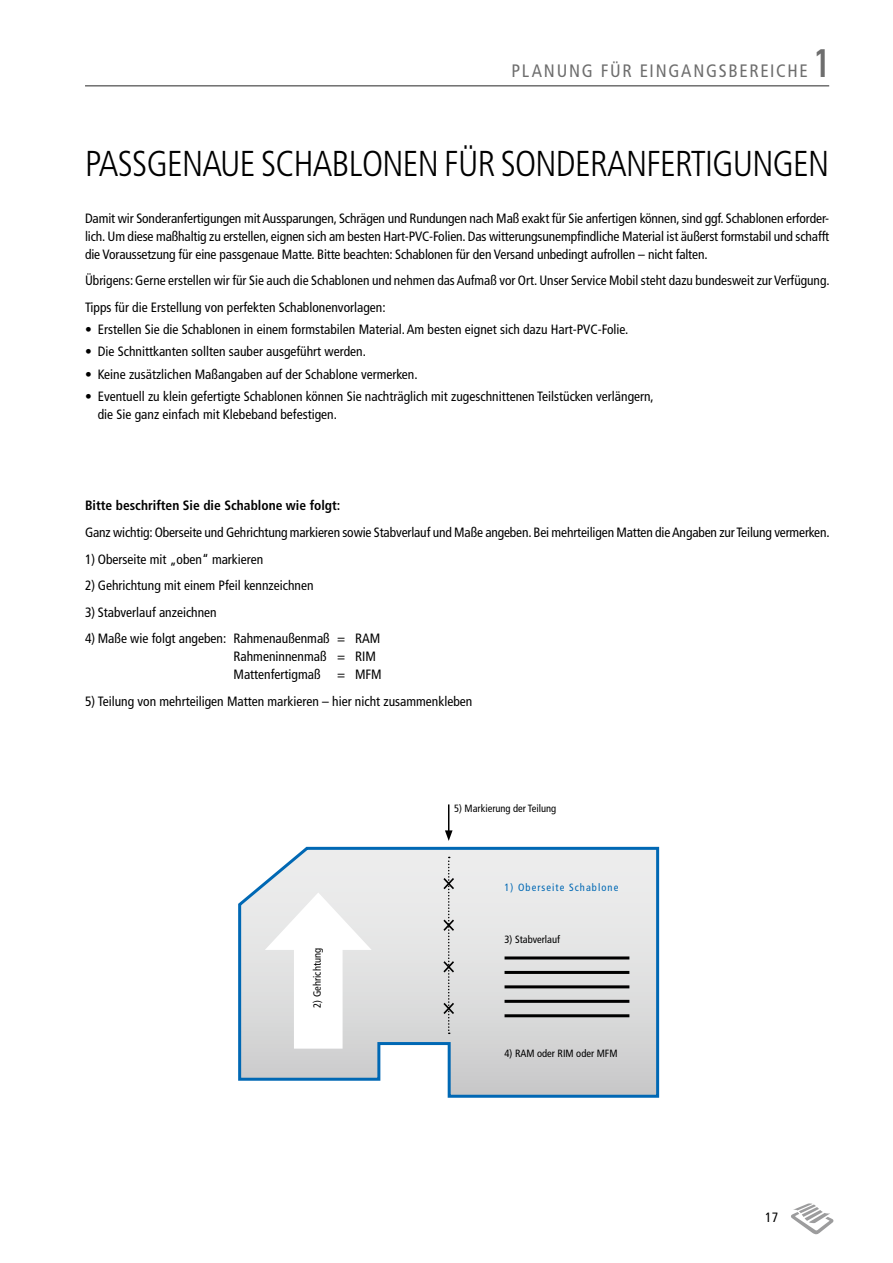
<style>
.page{position:relative;width:893px;height:1263px;background:#fff}
.page>*{position:absolute;margin:0;border:0;box-sizing:border-box;transform-origin:0 0}
.t1{font:300 condensed 36px "Frutiger LT Std";letter-spacing:-.02em;color:#000}
.t2{font:condensed 18px "Frutiger LT Std";letter-spacing:.095em;color:#6e6e6e}
.t3{font:condensed 13.5px/18px "Frutiger LT Std";color:#000}
.t4{font:700 condensed 13.5px "Frutiger LT Std";color:#000}
.t5{font:condensed 10.5px "Frutiger LT Std";color:#000}
.t6{font:condensed 10.5px "Frutiger LT Std";letter-spacing:.1em;color:#0068b4}
.s1{font-family:"DIN Engschrift Std";font-stretch:normal;font-size:39px}
</style>
<div class="page">
<svg style="left:791px;top:1203px;width:42px;height:31px"></svg>
<hr style="left:85px;top:85px;width:744px;height:2px;background:#6e6e6e">
<svg style="left:238px;top:846px;width:422px;height:252px;background:#d7dce0"></svg>
<div style="left:294px;top:933px;width:49px;height:116px;background:#fff"></div>
<svg style="left:265px;top:892px;width:107px;height:58px"></svg>
<div style="left:313px;top:933px;width:11px;height:89px;background:#fff"></div>
<svg style="left:443px;top:857px;width:11px;height:177px;background:#c4c5c5"></svg>
<svg style="left:445px;top:804px;width:8px;height:37px"></svg>
<hr style="left:505px;top:956px;width:124px;height:3px;background:#000">
<hr style="left:505px;top:971px;width:124px;height:3px;background:#000">
<hr style="left:505px;top:985px;width:124px;height:3px;background:#000">
<hr style="left:505px;top:1000px;width:124px;height:3px;background:#000">
<hr style="left:505px;top:1014px;width:124px;height:3px;background:#000">
<h2 class="t2" style="left:512px;top:60px;width:319px">PLANUNG FÜR EINGANGSBEREICHE <span class="s1">1</span></h2>
<h1 class="t1" style="left:85px;top:143px;width:746px">PASSGENAUE SCHABLONEN FÜR SONDERANFERTIGUNGEN</h1>
<p class="t3" style="left:85px;top:209px;width:746px;text-align:justify">Damit wir Sonderanfertigungen mit Aussparungen, Schrägen und Rundungen nach Maß exakt für Sie anfertigen können, sind ggf. Schablonen erforder&shy;lich. Um diese maßhaltig zu erstellen, eignen sich am besten Hart-PVC-Folien. Das witterungsunempfindliche Material ist äußerst formstabil und schafft die Voraussetzung für eine passgenaue Matte. Bitte beachten: Schablonen für den Versand unbedingt aufrollen – nicht falten.</p>
<p class="t3" style="left:85px;top:267px;width:746px;line-height:26.5px">Übrigens: Gerne erstellen wir für Sie auch die Schablonen und nehmen das Aufmaß vor Ort. Unser Service Mobil steht dazu bundesweit zur Verfügung.<br>Tipps für die Erstellung von perfekten Schablonenvorlagen:</p>
<p class="t3" style="left:85px;top:320px;width:545px">• Erstellen Sie die Schablonen in einem formstabilen Material. Am besten eignet sich dazu Hart-PVC-Folie.</p>
<p class="t3" style="left:85px;top:343px;width:282px">• Die Schnittkanten sollten sauber ausgeführt werden.</p>
<p class="t3" style="left:85px;top:365px;width:334px">• Keine zusätzlichen Maßangaben auf der Schablone vermerken.</p>
<p class="t3" style="left:98px;top:387px;width:558px;text-indent:-13px">• Eventuell zu klein gefertigte Schablonen können Sie nachträglich mit zugeschnittenen Teilstücken verlängern, die Sie ganz einfach mit Klebeband befestigen.</p>
<p class="t4" style="left:85px;top:498px;width:257px">Bitte beschriften Sie die Schablone wie folgt:</p>
<p class="t3" style="left:85px;top:523px;width:746px">Ganz wichtig: Oberseite und Gehrichtung markieren sowie Stabverlauf und Maße angeben. Bei mehrteiligen Matten die Angaben zur Teilung vermerken.</p>
<p class="t3" style="left:85px;top:550px;width:180px">1) Oberseite mit „oben“ markieren</p>
<p class="t3" style="left:85px;top:576px;width:230px">2) Gehrichtung mit einem Pfeil kennzeichnen</p>
<p class="t3" style="left:85px;top:603px;width:133px">3) Stabverlauf anzeichnen</p>
<p class="t3" style="left:234px;top:629px;width:150px;text-indent:-148px">4) Maße wie folgt angeben: Rahmenaußenmaß = RAM<br>Rahmeninnenmaß = RIM<br>Mattenfertigmaß = MFM</p>
<p class="t3" style="left:85px;top:692px;width:389px">5) Teilung von mehrteiligen Matten markieren – hier nicht zusammenkleben</p>
<p class="t5" style="left:454px;top:802px;width:104px">5) Markierung der Teilung</p>
<p class="t6" style="left:505px;top:882px;width:115px">1) Oberseite Schablone</p>
<p class="t5" style="left:311px;top:1007px;width:61px;rotate:-90deg">2) Gehrichtung</p>
<p class="t5" style="left:505px;top:933px;width:57px">3) Stabverlauf</p>
<p class="t5" style="left:505px;top:1047px;width:114px">4) RAM oder RIM oder MFM</p>
<p class="t3" style="left:765px;top:1208px;width:14px">17</p>
</div>
